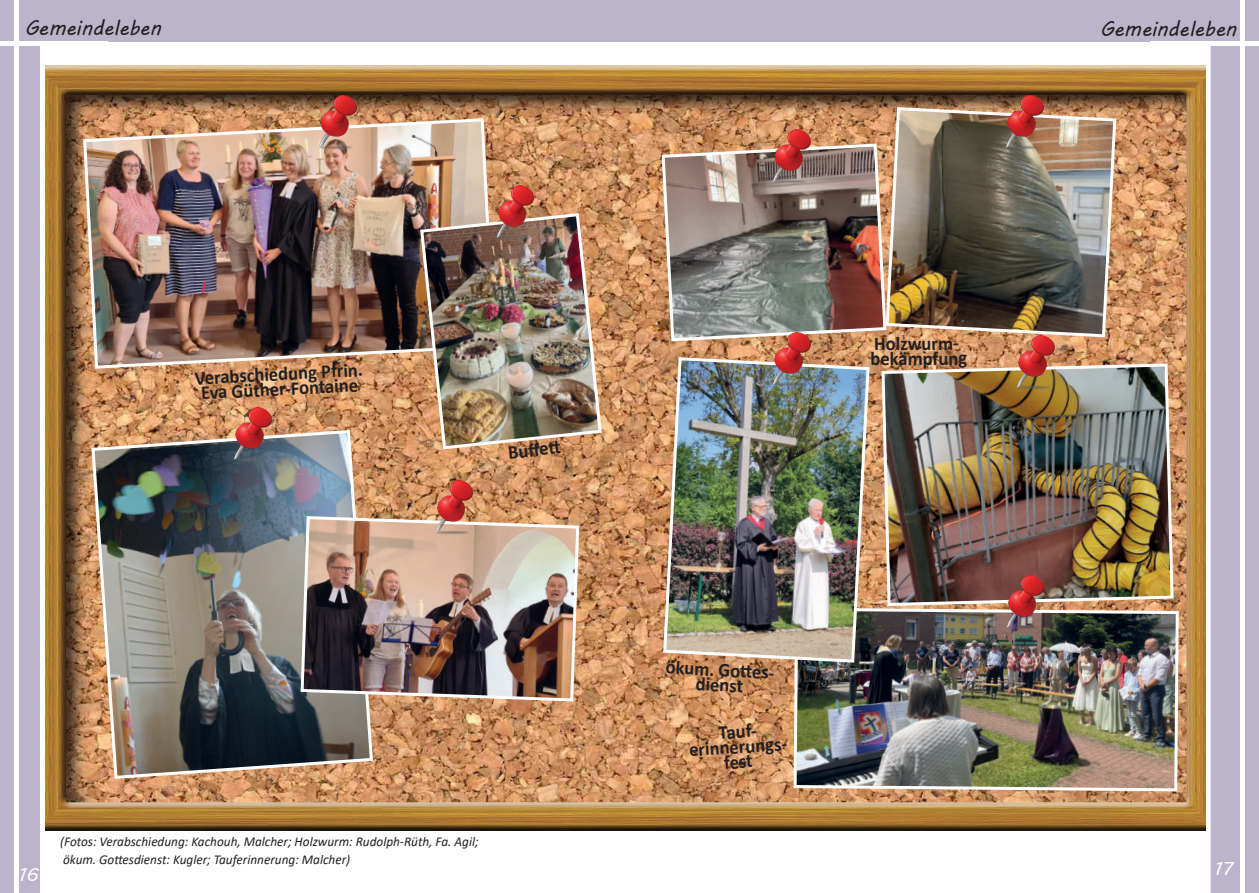
<style>
.page{position:relative;width:1259px;height:893px;background:#fff}
.page>*{position:absolute;margin:0;border:0;box-sizing:border-box;transform-origin:0 0}
.t1{font:21px "MV Boli";color:#231f20}
.t2{font:700 19.5px/15px "Calibri";color:#231f20;scale:.95 1}
.t3{font:18px "MV Boli";color:#fff}
.t4{font:italic 13.5px/18px "Calibri";color:#231f20}
</style>
<div class="page">
<img style="left:45px;top:65px;width:1160px;height:765px">
<div style="left:0;top:0;width:1259px;height:41px;background:#bcb4cb"></div>
<div style="left:0;top:0;width:39px;height:893px;background:#bcb4cb"></div>
<svg style="left:1210px;top:0;width:49px;height:893px;background:#c8c2d4"></svg>
<hr style="left:0;top:41px;width:107px;height:4px;background:#fff">
<hr style="left:1150px;top:41px;width:109px;height:4px;background:#fff">
<hr style="left:14px;top:0;width:4px;height:893px;background:#fff">
<hr style="left:1240px;top:0;width:4px;height:893px;background:#fff">
<img style="left:792px;top:606px;width:388px;height:187px">
<img style="left:90px;top:428px;width:284px;height:352px">
<img style="left:82px;top:117px;width:415px;height:253px">
<img style="left:418px;top:211px;width:185px;height:240px">
<img style="left:661px;top:356px;width:210px;height:308px">
<img style="left:309px;top:95px;width:54px;height:54px">
<img style="left:486px;top:185px;width:55px;height:54px">
<img style="left:224px;top:407px;width:54px;height:54px">
<img style="left:880px;top:362px;width:295px;height:246px">
<img style="left:884px;top:106px;width:234px;height:233px">
<img style="left:660px;top:142px;width:228px;height:201px">
<img style="left:763px;top:333px;width:54px;height:54px">
<img style="left:1006px;top:336px;width:55px;height:54px">
<img style="left:996px;top:95px;width:54px;height:54px">
<img style="left:299px;top:514px;width:282px;height:189px">
<img style="left:425px;top:480px;width:55px;height:55px">
<img style="left:763px;top:129px;width:54px;height:54px">
<img style="left:996px;top:575px;width:55px;height:54px">
<h1 class="t1" style="left:24px;top:13px;width:138px">Gemeindeleben</h1>
<h1 class="t1" style="left:1100px;top:14px;width:138px">Gemeindeleben</h1>
<h2 class="t2" style="left:194px;top:370px;width:178px;rotate:-3deg">Verabschiedung Pfrin.<br>Eva Güther-Fontaine</h2>
<h2 class="t2" style="left:507px;top:444px;width:51px;rotate:-6deg">Buff ett</h2>
<h3 class="t3" style="left:19px;top:862px;width:21px">16</h3>
<p class="t4" style="left:60px;top:832px;width:420px">(Fotos: Verabschiedung: Kachouh, Malcher; Holzwurm: Rudolph-Rüth, Fa. Agil; ökum. Gottesdienst: Kugler; Tauferinnerung: Malcher)</p>
<h2 class="t2" style="left:870px;top:336px;width:108px;rotate:-1deg">Holzwurm&shy;bekämpfung</h2>
<h2 class="t2" style="left:666px;top:659px;width:116px;text-align:center;rotate:3deg">ökum. Gott es&shy;dienst</h2>
<h2 class="t2" style="left:687px;top:727px;width:105px;text-align:center;rotate:-4deg">Tauf&shy;erinnerungs&shy;fest</h2>
<h3 class="t3" style="left:1215px;top:856px;width:20px">17</h3>
</div>
